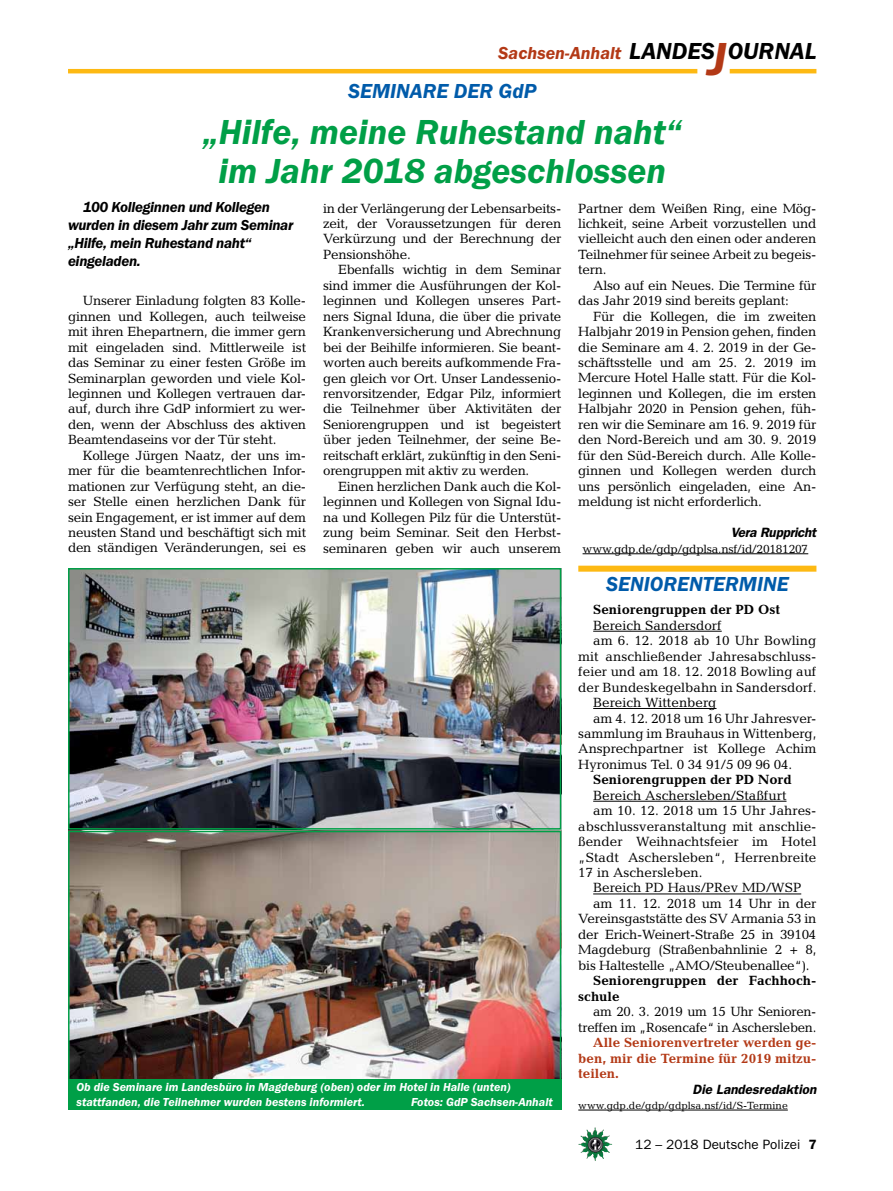
<style>
.page{position:relative;width:893px;height:1191px;background:#fff}
.page>*{position:absolute;margin:0;border:0;box-sizing:border-box;transform-origin:0 0}
.t1{font:italic 600 36px/39px "Franklin Gothic Itc T";color:#009f47;text-align:center}
.t2{font:italic 600 24px "Franklin Gothic Itc T";color:#000}
.t3{font:italic 600 21px "Franklin Gothic Itc T";color:#005baa}
.t4{font:italic 600 18px "Franklin Gothic Itc T";color:#b33916}
.t5{font:italic 600 15px/18px "Franklin Gothic Itc T";letter-spacing:-.02em;color:#000}
.t6{font:13.5px/15.5px "Candida";letter-spacing:-.02em;color:#000;text-align:justify}
.t7{font:13.5px "Candida";color:#000}
.t8{font:700 13.5px/15.5px "Candida";color:#000}
.t9{font:700 13.5px/15.5px "Candida";color:#b33916;text-align:justify}
.t10{font:13.5px "Franklin Gothic";color:#000}
.t11{font:italic 600 13.5px "Franklin Gothic";color:#000}
.t12{font:italic 600 13.5px "Franklin Gothic";letter-spacing:-.02em;color:#000}
.t13{font:italic 600 12px/15px "Franklin Gothic Itc T";color:#fff}
.t14{font:12px "Candida";letter-spacing:-.02em;color:#000}
.t15{font:10.5px "Candida";color:#000}
.s1{font-size:48px;color:#b33916}
.s2{font-weight:600}
</style>
<div class="page">
<img style="left:578px;top:1127px;width:17px;height:25px">
<hr style="left:730px;top:69px;width:86px;height:4px;background:#fdb913">
<hr style="left:68px;top:69px;width:629px;height:4px;background:#fdb913">
<img style="left:68px;top:571px;width:493px;height:508px">
<div style="left:68px;top:830px;width:493px;height:252px;border:2px solid #009f47"></div>
<div style="left:68px;top:1079px;width:493px;height:31px;background:#009f47"></div>
<div style="left:68px;top:568px;width:493px;height:261px;border:2px solid #009f47"></div>
<hr style="left:583px;top:553px;width:225px;height:1px;background:#000">
<hr style="left:593px;top:631px;width:129px;height:1px;background:#000">
<hr style="left:593px;top:708px;width:123px;height:1px;background:#000">
<hr style="left:593px;top:801px;width:193px;height:1px;background:#000">
<hr style="left:593px;top:893px;width:208px;height:1px;background:#000">
<hr style="left:578px;top:1109px;width:210px;height:1px;background:#000">
<div style="left:578px;top:565px;width:238px;height:6px;background:#fdb913"></div>
<h2 class="t2" style="left:629px;top:37px;width:176px">LA NDES<span class="s1">J</span>OURNAL</h2>
<h3 class="t4" style="left:498px;top:42px;width:125px">Sachsen-Anhalt</h3>
<h3 class="t3" style="left:348px;top:79px;width:190px">Seminare der GdP</h3>
<h1 class="t1" style="left:203px;top:112px;width:480px">„Hilfe, meine Ruhestand naht“ im Jahr 2018 abgeschlossen</h1>
<p class="t6" style="left:323px;top:200px;width:240px">in der Verlängerung der Lebensarbeits&shy;zeit, der Voraussetzungen für deren Verkürzung und der Berechnung der Pensionshöhe.</p>
<p class="t6" style="left:323px;top:262px;width:240px;text-indent:15px">Ebenfalls wichtig in dem Seminar sind immer die Ausführungen der Kol&shy;leginnen und Kollegen unseres Part&shy;ners Signal Iduna, die über die private Krankenversicherung und Abrechnung bei der Beihilfe informieren. Sie beant&shy;worten auch bereits aufkommende Fra&shy;gen gleich vor Ort. Unser Landessenio&shy;renvorsitzender, Edgar Pilz, informiert die Teilnehmer über Aktivitäten der Seniorengruppen und ist begeistert über jeden Teilnehmer, der seine Be&shy;reitschaft erklärt, zukünftig in den Seni&shy;orengruppen mit aktiv zu werden.</p>
<p class="t6" style="left:323px;top:478px;width:240px;text-indent:15px">Einen herzlichen Dank auch die Kol&shy;leginnen und Kollegen von Signal Idu&shy;na und Kollegen Pilz für die Unterstüt&shy;zung beim Seminar. Seit den Herbst&shy;seminaren geben wir auch unserem</p>
<p class="t5" style="left:68px;top:198px;width:227px;text-indent:15px">100 Kolleginnen und Kollegen wurden in diesem Jahr zum Seminar „Hilfe, mein Ruhestand naht“ eingeladen.</p>
<p class="t6" style="left:68px;top:293px;width:240px;text-indent:15px">Unserer Einladung folgten 83 Kolle&shy;ginnen und Kollegen, auch teilweise mit ihren Ehepartnern, die immer gern mit eingeladen sind. Mittlerweile ist das Seminar zu einer festen Größe im Seminarplan geworden und viele Kol&shy;leginnen und Kollegen vertrauen dar&shy;auf, durch ihre GdP informiert zu wer&shy;den, wenn der Abschluss des aktiven Beamtendaseins vor der Tür steht.</p>
<p class="t6" style="left:68px;top:447px;width:240px;text-indent:15px">Kollege Jürgen Naatz, der uns im&shy;mer für die beamtenrechtlichen Infor&shy;mationen zur Verfügung steht, an die&shy;ser Stelle einen herzlichen Dank für sein Engagement, er ist immer auf dem neusten Stand und beschäftigt sich mit den ständigen Veränderungen, sei es</p>
<p class="t6" style="left:578px;top:200px;width:240px">Partner dem Weißen Ring, eine Mög&shy;lichkeit, seine Arbeit vorzustellen und vielleicht auch den einen oder anderen Teilnehmer für seinee Arbeit zu begeis&shy;tern.</p>
<p class="t6" style="left:578px;top:277px;width:240px;text-indent:15px">Also auf ein Neues. Die Termine für das Jahr 2019 sind bereits geplant:</p>
<p class="t6" style="left:578px;top:308px;width:240px;text-indent:15px">Für die Kollegen, die im zweiten Halbjahr 2019 in Pension gehen, finden die Seminare am 4. 2. 2019 in der Ge&shy;schäftsstelle und am 25. 2. 2019 im Mercure Hotel Halle statt. Für die Kol&shy;leginnen und Kollegen, die im ersten Halbjahr 2020 in Pension gehen, füh&shy;ren wir die Seminare am 16. 9. 2019 für den Nord-Bereich und am 30. 9. 2019 für den Süd-Bereich durch. Alle Kolle&shy;ginnen und Kollegen werden durch uns persönlich eingeladen, eine An&shy;meldung ist nicht erforderlich.</p>
<p class="t12" style="left:731px;top:524px;width:87px">Vera Ruppricht</p>
<p class="t14" style="left:583px;top:541px;width:227px">www.gdp.de/gdp/gdplsa.nsf/id/20181207</p>
<p class="t13" style="left:77px;top:1079px;width:436px">Ob die Seminare im Landesbüro in Magdeburg (oben) oder im Hotel in Halle (unten) stattfanden, die Teilnehmer wurden bestens informiert.</p>
<p class="t13" style="left:411px;top:1094px;width:143px">Fotos: GdP Sachsen-Anhalt</p>
<h3 class="t3" style="left:606px;top:572px;width:184px">Seniorentermine</h3>
<p class="t8" style="left:593px;top:602px;width:188px">Seniorengruppen der PD Ost</p>
<p class="t7" style="left:593px;top:617px;width:130px">Bereich Sandersdorf</p>
<p class="t7" style="left:593px;top:633px;width:225px">am 6. 12. 2018 ab 10 Uhr Bowling</p>
<p class="t7" style="left:578px;top:648px;width:240px">mit anschließender Jahresabschluss-</p>
<p class="t7" style="left:578px;top:664px;width:240px">feier und am 18. 12. 2018 Bowling auf</p>
<p class="t7" style="left:578px;top:679px;width:240px">der Bundeskegelbahn in Sandersdorf.</p>
<p class="t7" style="left:593px;top:695px;width:125px">Bereich Wittenberg</p>
<p class="t6" style="left:593px;top:710px;width:225px">am 4. 12. 2018 um 16 Uhr Jahresver-</p>
<p class="t6" style="left:578px;top:725px;width:240px">sammlung im Brauhaus in Wittenberg,</p>
<p class="t6" style="left:578px;top:741px;width:240px">Ansprechpartner ist Kollege Achim</p>
<p class="t6" style="left:578px;top:756px;width:215px">Hyronimus Tel. 0 34 91/5 09 96 04.</p>
<p class="t8" style="left:593px;top:772px;width:200px">Seniorengruppen der PD Nord</p>
<p class="t7" style="left:593px;top:787px;width:195px">Bereich Aschersleben/Staßfurt</p>
<p class="t7" style="left:593px;top:803px;width:225px">am 10. 12. 2018 um 15 Uhr Jahres-</p>
<p class="t7" style="left:578px;top:818px;width:240px">abschlussveranstaltung mit anschlie-</p>
<p class="t7" style="left:578px;top:834px;width:240px">ßender Weihnachtsfeier im Hotel</p>
<p class="t7" style="left:578px;top:849px;width:240px">„Stadt Aschersleben“, Herrenbreite</p>
<p class="t7" style="left:578px;top:864px;width:126px">17 in Aschersleben.</p>
<p class="t7" style="left:593px;top:880px;width:210px">Bereich PD Haus/PRev MD/WSP</p>
<p class="t6" style="left:593px;top:895px;width:225px">am 11. 12. 2018 um 14 Uhr in der</p>
<p class="t6" style="left:578px;top:911px;width:240px">Vereinsgaststätte des SV Armania 53 in</p>
<p class="t6" style="left:578px;top:926px;width:240px">der Erich-Weinert-Straße 25 in 39104</p>
<p class="t6" style="left:578px;top:942px;width:240px">Magdeburg (Straßenbahnlinie 2 + 8,</p>
<p class="t6" style="left:578px;top:957px;width:233px">bis Haltestelle „AMO/Steubenallee“).</p>
<p class="t8" style="left:578px;top:972px;width:240px;text-indent:15px">Seniorengruppen der Fachhoch&shy;schule</p>
<p class="t6" style="left:578px;top:1004px;width:240px;text-align:right">am 20. 3. 2019 um 15 Uhr Senioren&shy;treffen im „Rosencafe“ in Aschersleben.</p>
<p class="t9" style="left:578px;top:1034px;width:240px;text-indent:15px">Alle Seniorenvertreter werden ge&shy;ben, mir die Termine für 2019 mitzu&shy;teilen.</p>
<p class="t11" style="left:692px;top:1080px;width:125px">Die Landesredaktion</p>
<p class="t15" style="left:578px;top:1099px;width:211px">www.gdp.de/gdp/gdplsa.nsf/id/S-Termine</p>
<p class="t10" style="left:635px;top:1136px;width:183px">12 – 2018 Deutsche Polizei <span class="s2">7</span></p>
</div>
